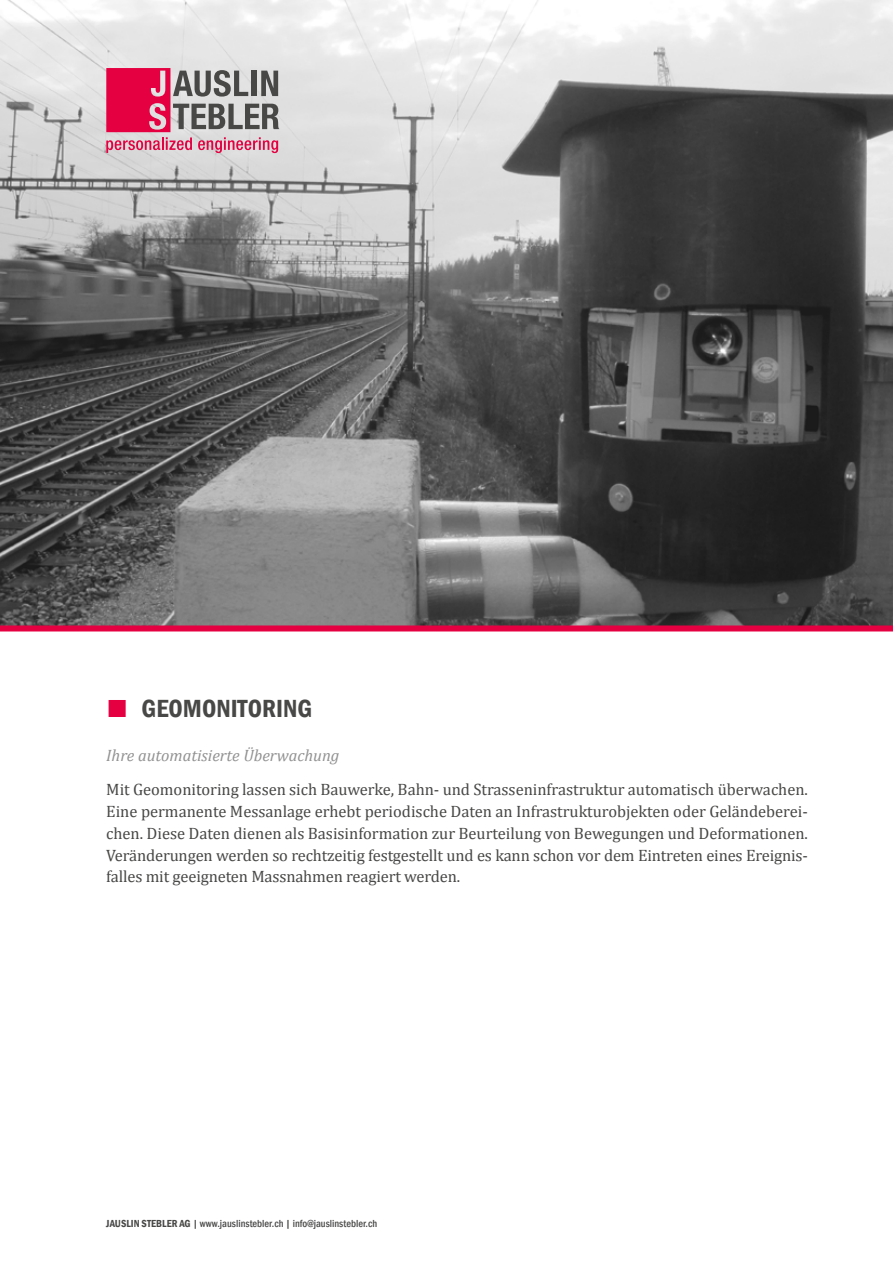
<style>
.page{position:relative;width:893px;height:1263px;background:#fff}
.page>*{position:absolute;margin:0;border:0;box-sizing:border-box;transform-origin:0 0}
.t1{font:600 condensed 25.5px "Franklin Gothic";color:#484847}
.t2{font:16.5px/21.9px "Cambria";letter-spacing:-.01em;color:#484847;text-align:justify}
.t3{font:italic 16.5px "Cambria";color:#919291}
.t4{font:500 condensed 10.5px "Franklin Gothic";color:#484847}
.s1{font-size:36.9px;color:#e40041}
.s2{font-weight:600}
</style>
<div class="page">
<img style="left:0;top:0;width:893px;height:625px">
<svg style="left:106px;top:68px;width:173px;height:85px;background:#c27c90"></svg>
<div style="left:0;top:625px;width:893px;height:6px;background:#e40041"></div>
<h1 class="t1" style="left:106px;top:692px;width:207px"><span class="s1">■</span> GEOMONITORING</h1>
<p class="t3" style="left:106px;top:744px;width:235px">Ihre automatisierte Überwachung</p>
<p class="t2" style="left:106px;top:778px;width:703px">Mit Geomonitoring lassen sich Bauwerke, Bahn- und Strasseninfrastruktur automatisch überwachen.<br>Eine permanente Messanlage erhebt periodische Daten an Infrastrukturobjekten oder Geländeberei&shy;chen. Diese Daten dienen als Basisinformation zur Beurteilung von Bewegungen und Deformationen.<br>Veränderungen werden so rechtzeitig festgestellt und es kann schon vor dem Eintreten eines Ereignis&shy;falles mit geeigneten Massnahmen reagiert werden.</p>
<p class="t4" style="left:106px;top:1217px;width:273px"><span class="s2">JAUSLIN STEBLER AG</span> | www.jauslinstebler.ch | info@jauslinstebler.ch</p>
</div>
